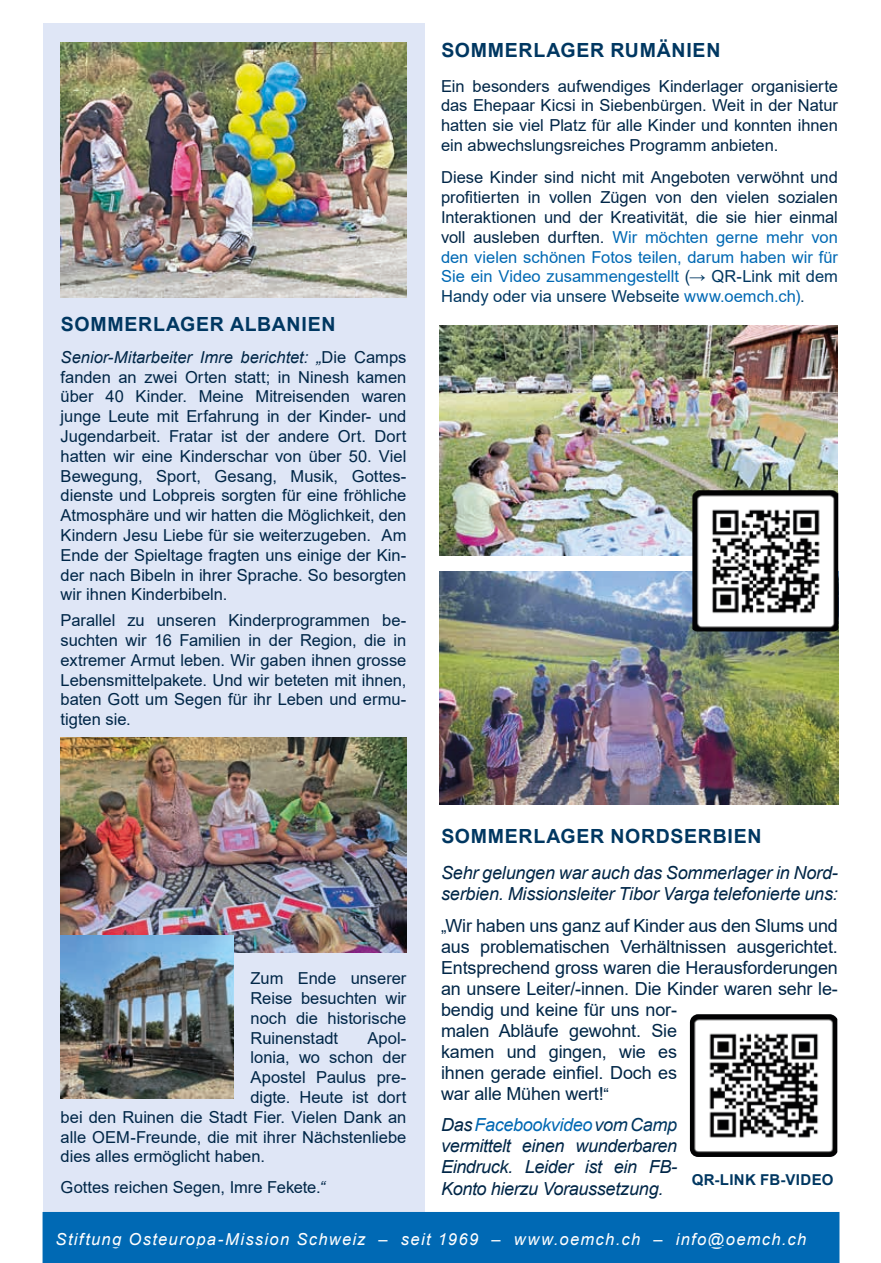
<style>
.page{position:relative;width:881px;height:1263px;background:#fff}
.page>*{position:absolute;margin:0;border:0;box-sizing:border-box;transform-origin:0 0}
.t1{font:700 19.5px "Arial";letter-spacing:.035em;color:#003761}
.t2{font:18px/21px "Arial";letter-spacing:-.01em;color:#002647}
.t3{font:italic 18px/21px "Arial";letter-spacing:-.01em;color:#002647}
.t4{font:16.5px/19.8px "Arial";color:#002647;text-align:justify}
.t5{font:italic 16.5px "Arial";letter-spacing:.08em;color:#fff}
.t6{font:700 15px "Arial";letter-spacing:.025em;color:#003761}
.s1{font-style:italic}
.s2{color:#0069b4}
.s3{color:#003761}
.s4{font-weight:700;font-style:italic;color:#003761}
.s5{font-size:16.5px}
</style>
<div class="page">
<div style="left:43px;top:23px;width:381px;height:1240px;background:#dfe6f6"></div>
<div style="left:43px;top:1212px;width:796px;height:51px;background:#0069b4"></div>
<div style="left:54px;top:1219px;width:774px;height:28px;border:2px solid #0069b4"></div>
<img style="left:61px;top:43px;width:345px;height:254px">
<img style="left:439px;top:326px;width:398px;height:229px">
<img style="left:61px;top:738px;width:345px;height:214px">
<img style="left:439px;top:571px;width:398px;height:233px">
<img style="left:689px;top:1014px;width:148px;height:143px">
<img style="left:692px;top:490px;width:145px;height:141px">
<img style="left:61px;top:935px;width:172px;height:163px">
<p class="t1" style="left:61px;top:310px;width:276px">SOMMERLAGER ALBANIEN</p>
<p class="t4" style="left:61px;top:347px;width:347px"><span class="s1">Senior-Mitarbeiter Imre berichtet: „</span>Die Camps fanden an zwei Orten statt; in Ninesh kamen über 40 Kinder. Meine Mitreisenden waren junge Leute mit Erfahrung in der Kinder- und Jugendarbeit. Fratar ist der andere Ort. Dort hatten wir eine Kinderschar von über 50. Viel Bewegung, Sport, Gesang, Musik, Gottes&shy;dienste und Lobpreis sorgten für eine fröhliche Atmosphäre und wir hatten die Möglichkeit, den Kindern Jesu Liebe für sie weiterzugeben. Am Ende der Spieltage fragten uns einige der Kin&shy;der nach Bibeln in ihrer Sprache. So besorgten wir ihnen Kinderbibeln.</p>
<p class="t4" style="left:61px;top:610px;width:347px">Parallel zu unseren Kinderprogrammen be&shy;suchten wir 16 Familien in der Region, die in extremer Armut leben. Wir gaben ihnen grosse Lebensmittelpakete. Und wir beteten mit ihnen, baten Gott um Segen für ihr Leben und ermu&shy;tigten sie.</p>
<p class="t1" style="left:441px;top:36px;width:280px">SOMMERLAGER RUMÄNIEN</p>
<p class="t4" style="left:441px;top:76px;width:398px">Ein besonders aufwendiges Kinderlager organisierte das Ehepaar Kicsi in Siebenbürgen. Weit in der Natur hatten sie viel Platz für alle Kinder und konnten ihnen ein abwechslungsreiches Programm anbieten.</p>
<p class="t4" style="left:441px;top:168px;width:398px">Diese Kinder sind nicht mit Angeboten verwöhnt und profitierten in vollen Zügen von den vielen sozialen Interaktionen und der Kreativität, die sie hier einmal voll ausleben durften. <span class="s2">Wir möchten gerne mehr von den vielen schönen Fotos teilen, darum haben wir für Sie ein Video zusammengestellt</span> <span class="s3">(</span><span class="s4">→</span> <span class="s3">QR-Link mit dem Handy oder via unsere Webseite</span> <span class="s2">www.oemch.ch)</span><span class="s3">.</span></p>
<p class="t4" style="left:250px;top:968px;width:157px">Zum Ende unserer Reise besuchten wir noch die historische Ruinenstadt</p>
<p class="t4" style="left:367px;top:1028px;width:41px">Apol-</p>
<p class="t4" style="left:250px;top:1047px;width:157px">lonia, wo schon der</p>
<p class="t4" style="left:250px;top:1067px;width:157px">Apostel Paulus pre-</p>
<p class="t4" style="left:250px;top:1087px;width:157px">digte. Heute ist dort</p>
<p class="t4" style="left:61px;top:1107px;width:347px">bei den Ruinen die Stadt Fier. Vielen Dank an</p>
<p class="t4" style="left:61px;top:1127px;width:347px">alle OEM-Freunde, die mit ihrer Nächstenliebe</p>
<p class="t4" style="left:61px;top:1146px;width:206px">dies alles ermöglicht haben.</p>
<p class="t4" style="left:61px;top:1177px;width:266px">Gottes reichen Segen, Imre Fekete.<span class="s1">“</span></p>
<p class="t1" style="left:441px;top:823px;width:321px">SOMMERLAGER NORDSERBIEN</p>
<p class="t3" style="left:441px;top:863px;width:398px">Sehr gelungen war auch das Sommerlager in Nord&shy;serbien. Missionsleiter Tibor Varga telefonierte uns:</p>
<p class="t2" style="left:441px;top:915px;width:398px"><span class="s5">„</span>Wir haben uns ganz auf Kinder aus den Slums und aus problematischen Verhältnissen ausgerichtet.<br>Entsprechend gross waren die Herausforderungen an unsere Leiter/-innen. Die Kinder waren sehr le&shy;bendig und keine für uns nor-<br>malen Abläufe gewohnt. Sie<br>kamen und gingen, wie es<br>ihnen gerade einfiel. Doch es<br>war alle Mühen wert!<span class="s5">“</span></p>
<p class="t3" style="left:441px;top:1115px;width:237px;text-align:justify">Das <span class="s2">Facebookvideo</span> <span class="s3">vom Camp </span>vermittelt einen wunderbaren Eindruck. Leider ist ein FB-Konto hierzu Voraussetzung.</p>
<p class="t6" style="left:691px;top:1169px;width:143px">QR-LINK FB-VIDEO</p>
<p class="t5" style="left:56px;top:1228px;width:752px">Stiftung Osteuropa-Mission Schweiz – seit 1969 – www.oemch.ch – info@oemch.ch</p>
</div>
